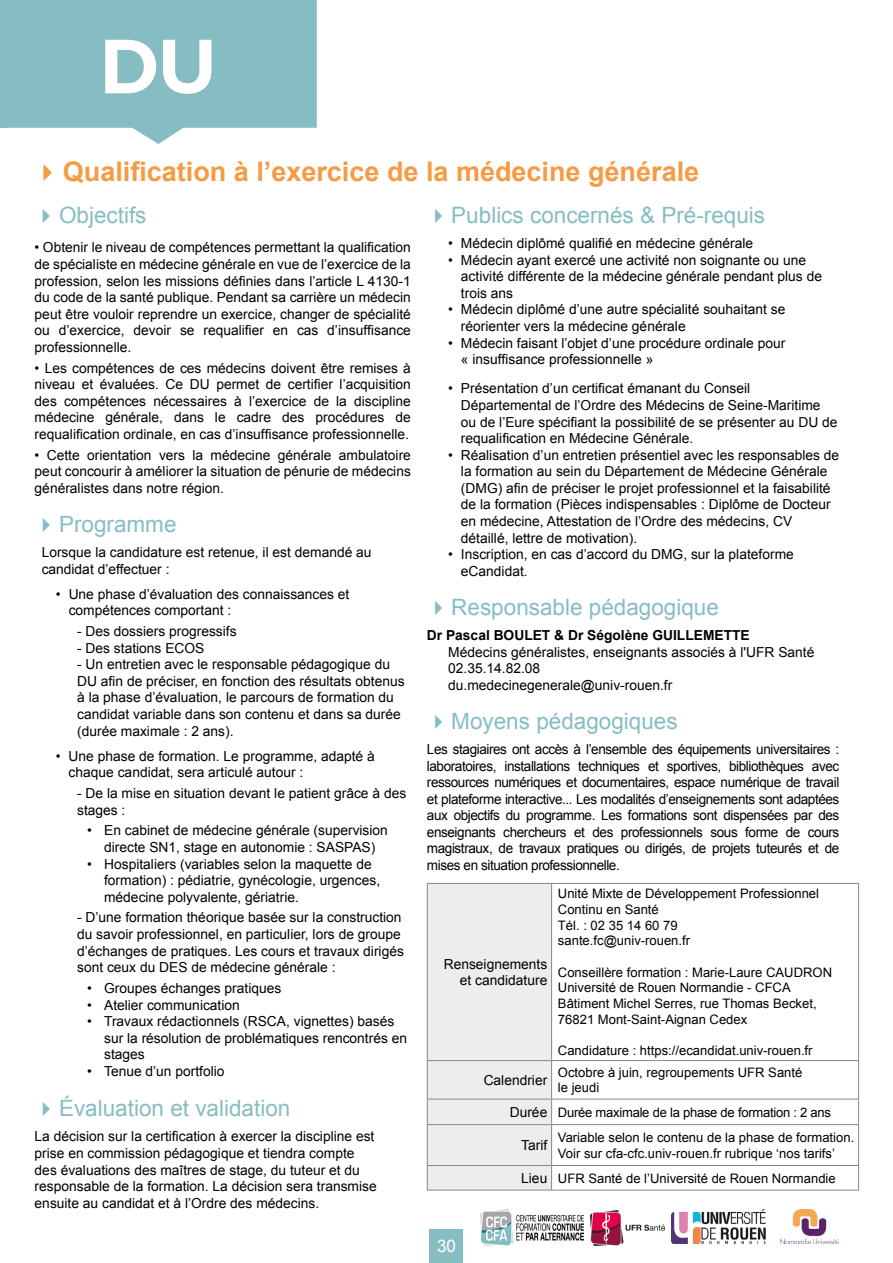
<style>
.page{position:relative;width:893px;height:1263px;background:#fff}
.page>*{position:absolute;margin:0;border:0;box-sizing:border-box;transform-origin:0 0}
.t1{font:600 76.5px "Montserrat";color:#fff}
.t2{font:700 27px "Arial";color:#f59b44}
.t3{font:22.5px "Arial";color:#85bdc2}
.t4{font:17.4px "Arial";color:#fff}
.t5{font:13.8px/16.5px "Arial";color:#000}
.t6{font:700 13.8px "Arial";color:#000}
.t7{font:13.05px/15.6px "Arial";color:#000}
.t8{font:13.05px "Arial";letter-spacing:-.02em;color:#000}
.s1{font-size:13.8px}
</style>
<div class="page">
<svg style="left:6px;top:0;width:311px;height:144px;background:#91c3c8"></svg>
<div style="left:430px;top:1229px;width:33px;height:34px;background:#85bdc2"></div>
<img style="left:671px;top:1209px;width:168px;height:34px">
<img style="left:590px;top:1210px;width:75px;height:36px">
<img style="left:481px;top:1209px;width:102px;height:37px">
<svg style="left:552px;top:884px;width:306px;height:306px"></svg>
<hr style="left:552px;top:883px;width:307px;height:1px;background:#878787">
<hr style="left:858px;top:884px;width:1px;height:176px;background:#878787">
<hr style="left:552px;top:1060px;width:307px;height:1px;background:#878787">
<hr style="left:858px;top:1061px;width:1px;height:38px;background:#878787">
<hr style="left:552px;top:1099px;width:307px;height:1px;background:#878787">
<svg style="left:858px;top:1099px;width:1px;height:25px"></svg>
<hr style="left:552px;top:1124px;width:307px;height:1px;background:#878787">
<hr style="left:552px;top:1165px;width:307px;height:1px;background:#878787">
<div style="left:427px;top:884px;width:125px;height:306px;background:#ededed"></div>
<hr style="left:552px;top:1190px;width:307px;height:1px;background:#878787">
<hr style="left:858px;top:1125px;width:1px;height:40px;background:#878787">
<svg style="left:858px;top:1166px;width:1px;height:24px"></svg>
<hr style="left:427px;top:883px;width:125px;height:1px;background:#878787">
<hr style="left:427px;top:1060px;width:125px;height:1px;background:#878787">
<hr style="left:427px;top:1099px;width:125px;height:1px;background:#878787">
<hr style="left:427px;top:1124px;width:125px;height:1px;background:#878787">
<hr style="left:427px;top:1165px;width:125px;height:1px;background:#878787">
<hr style="left:427px;top:1190px;width:125px;height:1px;background:#878787">
<div style="left:0;top:0;width:6px;height:128px;background:#85bdc2"></div>
<h1 class="t1" style="left:99px;top:19px;width:118px">DU</h1>
<h2 class="t2" style="left:63px;top:154px;width:638px">Qualification à l’exercice de la médecine générale</h2>
<h3 class="t3" style="left:59px;top:201px;width:89px">Objectifs</h3>
<p class="t5" style="left:35px;top:240px;width:378px;text-align:justify">• Obtenir le niveau de compétences permettant la qualification de spécialiste en médecine générale en vue de l’exercice de la profession, selon les missions définies dans l’article L 4130-1 du code de la santé publique. Pendant sa carrière un médecin peut être vouloir reprendre un exercice, changer de spécialité ou d’exercice, devoir se requalifier en cas d’insuffisance professionnelle.</p>
<p class="t5" style="left:35px;top:360px;width:378px;text-align:justify">• Les compétences de ces médecins doivent être remises à niveau et évaluées. Ce DU permet de certifier l’acquisition des compétences nécessaires à l’exercice de la discipline médecine générale, dans le cadre des procédures de requalification ordinale, en cas d’insuffisance professionnelle.</p>
<p class="t5" style="left:35px;top:447px;width:378px;text-align:justify">• Cette orientation vers la médecine générale ambulatoire peut concourir à améliorer la situation de pénurie de médecins généralistes dans notre région.</p>
<h3 class="t3" style="left:59px;top:509px;width:119px">Programme</h3>
<p class="t5" style="left:42px;top:544px;width:331px">Lorsque la candidature est retenue, il est demandé au candidat d’effectuer :</p>
<p class="t5" style="left:69px;top:586px;width:282px;text-indent:-13px">• Une phase d’évaluation des connaissances et compétences comportant :</p>
<p class="t5" style="left:77px;top:623px;width:161px">- Des dossiers progressifs</p>
<p class="t5" style="left:77px;top:640px;width:129px">- Des stations ECOS</p>
<p class="t5" style="left:77px;top:656px;width:329px">- Un entretien avec le responsable pédagogique du DU afin de préciser, en fonction des résultats obtenus à la phase d’évaluation, le parcours de formation du candidat variable dans son contenu et dans sa durée (durée maximale : 2 ans).</p>
<p class="t5" style="left:69px;top:748px;width:308px;text-indent:-13px">• Une phase de formation. Le programme, adapté à chaque candidat, sera articulé autour :</p>
<p class="t5" style="left:77px;top:785px;width:331px">- De la mise en situation devant le patient grâce à des stages :</p>
<p class="t5" style="left:87px;top:822px;width:302px;text-align:center">• En cabinet de médecine générale (supervision directe SN1, stage en autonomie : SASPAS)</p>
<p class="t5" style="left:104px;top:855px;width:278px;text-indent:-17px">• Hospitaliers (variables selon la maquette de formation) : pédiatrie, gynécologie, urgences, médecine polyvalente, gériatrie.</p>
<p class="t5" style="left:77px;top:909px;width:328px">- D’une formation théorique basée sur la construction du savoir professionnel, en particulier, lors de groupe d’échanges de pratiques. Les cours et travaux dirigés sont ceux du DES de médecine générale :</p>
<p class="t5" style="left:87px;top:980px;width:196px">• Groupes échanges pratiques</p>
<p class="t5" style="left:87px;top:996px;width:154px">• Atelier communication</p>
<p class="t5" style="left:104px;top:1013px;width:304px;text-indent:-17px">• Travaux rédactionnels (RSCA, vignettes) basés sur la résolution de problématiques rencontrés en stages</p>
<p class="t5" style="left:87px;top:1063px;width:139px">• Tenue d’un portfolio</p>
<h3 class="t3" style="left:59px;top:1094px;width:233px">Évaluation et validation</h3>
<p class="t5" style="left:35px;top:1128px;width:344px">La décision sur la certification à exercer la discipline est prise en commission pédagogique et tiendra compte des évaluations des maîtres de stage, du tuteur et du responsable de la formation. La décision sera transmise ensuite au candidat et à l’Ordre des médecins.</p>
<h3 class="t3" style="left:451px;top:201px;width:315px">Publics concernés &amp; Pré-requis</h3>
<p class="t5" style="left:448px;top:235px;width:306px">• Médecin diplômé qualifié en médecine générale</p>
<p class="t5" style="left:461px;top:252px;width:363px;text-indent:-13px">• Médecin ayant exercé une activité non soignante ou une activité différente de la médecine générale pendant plus de trois ans</p>
<p class="t5" style="left:461px;top:302px;width:326px;text-indent:-13px">• Médecin diplômé d’une autre spécialité souhaitant se réorienter vers la médecine générale</p>
<p class="t5" style="left:461px;top:335px;width:326px;text-indent:-13px">• Médecin faisant l’objet d’une procédure ordinale pour « insuffisance professionnelle »</p>
<p class="t5" style="left:461px;top:380px;width:378px;text-indent:-13px">• Présentation d’un certificat émanant du Conseil Départemental de l’Ordre des Médecins de Seine-Maritime ou de l’Eure spécifiant la possibilité de se présenter au DU de requalification en Médecine Générale.</p>
<p class="t5" style="left:461px;top:447px;width:380px;text-indent:-13px">• Réalisation d’un entretien présentiel avec les responsables de la formation au sein du Département de Médecine Générale (DMG) afin de préciser le projet professionnel et la faisabilité de la formation (Pièces indispensables : Diplôme de Docteur en médecine, Attestation de l’Ordre des médecins, CV détaillé, lettre de motivation).</p>
<p class="t5" style="left:461px;top:546px;width:334px;text-indent:-13px">• Inscription, en cas d’accord du DMG, sur la plateforme eCandidat.</p>
<h3 class="t3" style="left:451px;top:592px;width:269px">Responsable pédagogique</h3>
<p class="t6" style="left:427px;top:626px;width:324px">Dr Pascal BOULET &amp; Dr Ségolène GUILLEMETTE</p>
<p class="t5" style="left:448px;top:644px;width:368px">Médecins généralistes, enseignants associés à l'UFR Santé<br>02.35.14.82.08<br>du.medecinegenerale@univ-rouen.fr</p>
<h3 class="t3" style="left:451px;top:706px;width:228px">Moyens pédagogiques</h3>
<p class="t5" style="left:427px;top:741px;width:414px;text-align:justify">Les stagiaires ont accès à l’ensemble des équipements universitaires : laboratoires, installations techniques et sportives, bibliothèques avec ressources numériques et documentaires, espace numérique de travail et plateforme interactive... Les modalités d’enseignements sont adaptées aux objectifs du programme. Les formations sont dispensées par des enseignants chercheurs et des professionnels sous forme de cours magistraux, de travaux pratiques ou dirigés, de projets tuteurés et de mises en situation professionnelle.</p>
<p class="t7" style="left:558px;top:886px;width:263px">Unité Mixte de Développement Professionnel<br>Continu en Santé<br>Tél. : 02 35 14 60 79<br>sante.fc@univ-rouen.fr</p>
<p class="t7" style="left:558px;top:964px;width:276px">Conseillère formation : Marie-Laure CAUDRON Université de Rouen Normandie - CFCA Bâtiment Michel Serres, rue Thomas Becket, 76821 Mont-Saint-Aignan Cedex</p>
<p class="t7" style="left:558px;top:1043px;width:256px">Candidature : https://ecandidat.univ-rouen.fr</p>
<p class="t5" style="left:444px;top:956px;width:105px;text-align:right">Renseignements et candidature</p>
<p class="t5" style="left:484px;top:1072px;width:65px">Calendrier</p>
<p class="t7" style="left:558px;top:1064px;width:246px">Octobre à juin, regroupements UFR Santé le jeudi</p>
<p class="t8" style="left:510px;top:1103px;width:323px"><span class="s1">Durée</span> Durée maximale de la phase de formation : 2 ans</p>
<p class="t5" style="left:521px;top:1137px;width:28px">Tarif</p>
<p class="t7" style="left:558px;top:1130px;width:298px">Variable selon le contenu de la phase de formation.<br>Voir sur cfa-cfc.univ-rouen.fr rubrique ‘nos tarifs’</p>
<p class="t7" style="left:521px;top:1170px;width:316px"><span class="s1">Lieu</span> UFR Santé de l’Université de Rouen Normandie</p>
<p class="t4" style="left:437px;top:1235px;width:20px">30</p>
</div>
